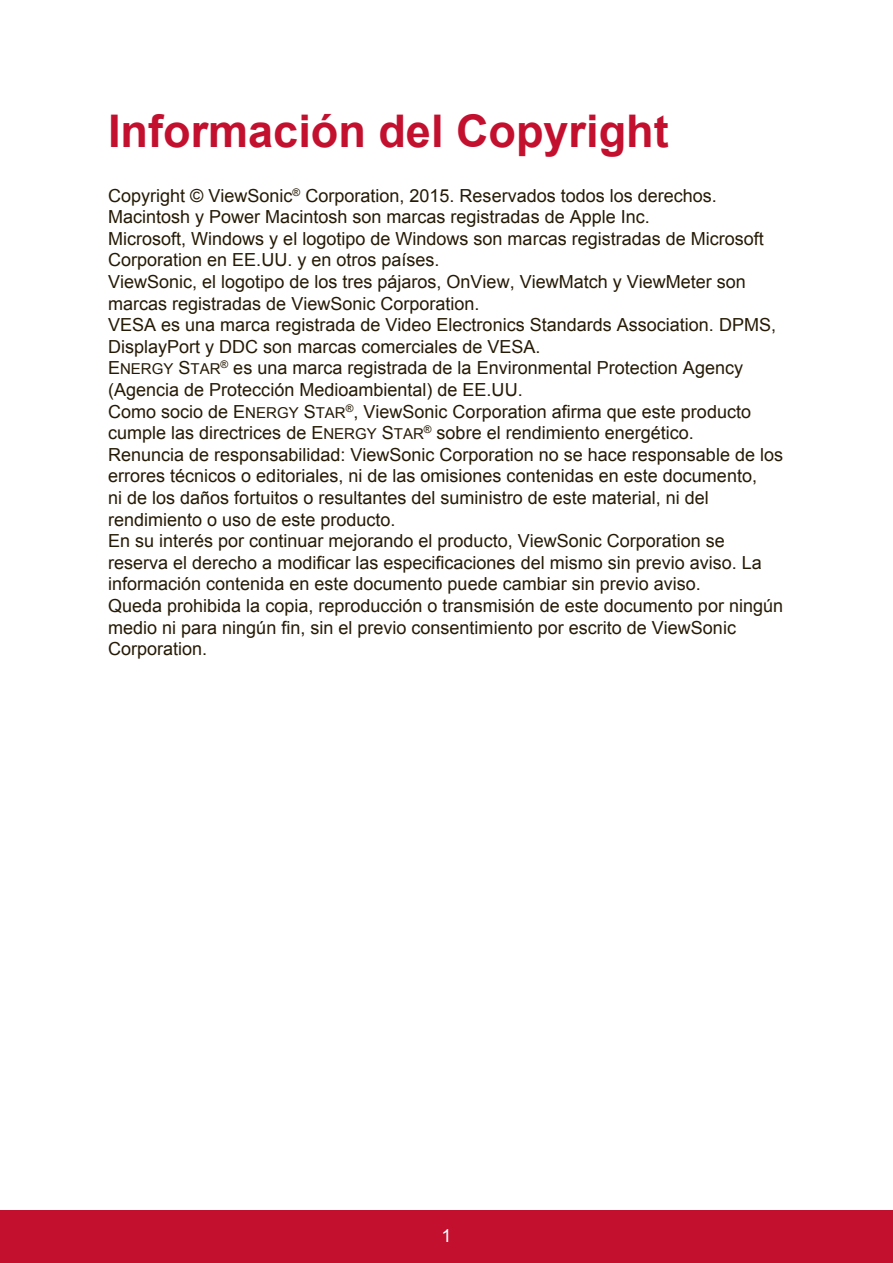
<style>
.page{position:relative;width:893px;height:1263px;background:#fff}
.page>*{position:absolute;margin:0;border:0;box-sizing:border-box;transform-origin:0 0}
.t1{font:700 45px "Arial";color:#c3102f}
.t2{font:18px/21.6px "Arial";color:#251a05}
.t3{font:18px "Arial";color:#fff}
.s1{font-size:15px}
</style>
<div class="page">
<div style="left:0;top:1210px;width:892px;height:53px;background:#c3102f"></div>
<h1 class="t1" style="left:108px;top:101px;width:562px">Información del Copyright</h1>
<p class="t2" style="left:108px;top:185px;width:676px">Copyright © ViewSonic<sup>®</sup> Corporation, 2015. Reservados todos los derechos.<br>Macintosh y Power Macintosh son marcas registradas de Apple Inc.<br>Microsoft, Windows y el logotipo de Windows son marcas registradas de Microsoft Corporation en EE.UU. y en otros países.<br>ViewSonic, el logotipo de los tres pájaros, OnView, ViewMatch y ViewMeter son marcas registradas de ViewSonic Corporation.<br>VESA es una marca registrada de Video Electronics Standards Association. DPMS, DisplayPort y DDC son marcas comerciales de VESA.<br>E<span class="s1">NERGY</span> S<span class="s1">TAR</span><sup>®</sup> es una marca registrada de la Environmental Protection Agency (Agencia de Protección Medioambiental) de EE.UU.<br>Como socio de E<span class="s1">NERGY</span> S<span class="s1">TAR</span><sup>®</sup>, ViewSonic Corporation afirma que este producto cumple las directrices de E<span class="s1">NERGY</span> S<span class="s1">TAR</span><sup>®</sup> sobre el rendimiento energético.<br>Renuncia de responsabilidad: ViewSonic Corporation no se hace responsable de los errores técnicos o editoriales, ni de las omisiones contenidas en este documento,<br>ni de los daños fortuitos o resultantes del suministro de este material, ni del rendimiento o uso de este producto.<br>En su interés por continuar mejorando el producto, ViewSonic Corporation se reserva el derecho a modificar las especificaciones del mismo sin previo aviso. La información contenida en este documento puede cambiar sin previo aviso.<br>Queda prohibida la copia, reproducción o transmisión de este documento por ningún medio ni para ningún fin, sin el previo consentimiento por escrito de ViewSonic Corporation.</p>
<p class="t3" style="left:441px;top:1223px;width:12px">1</p>
</div>
